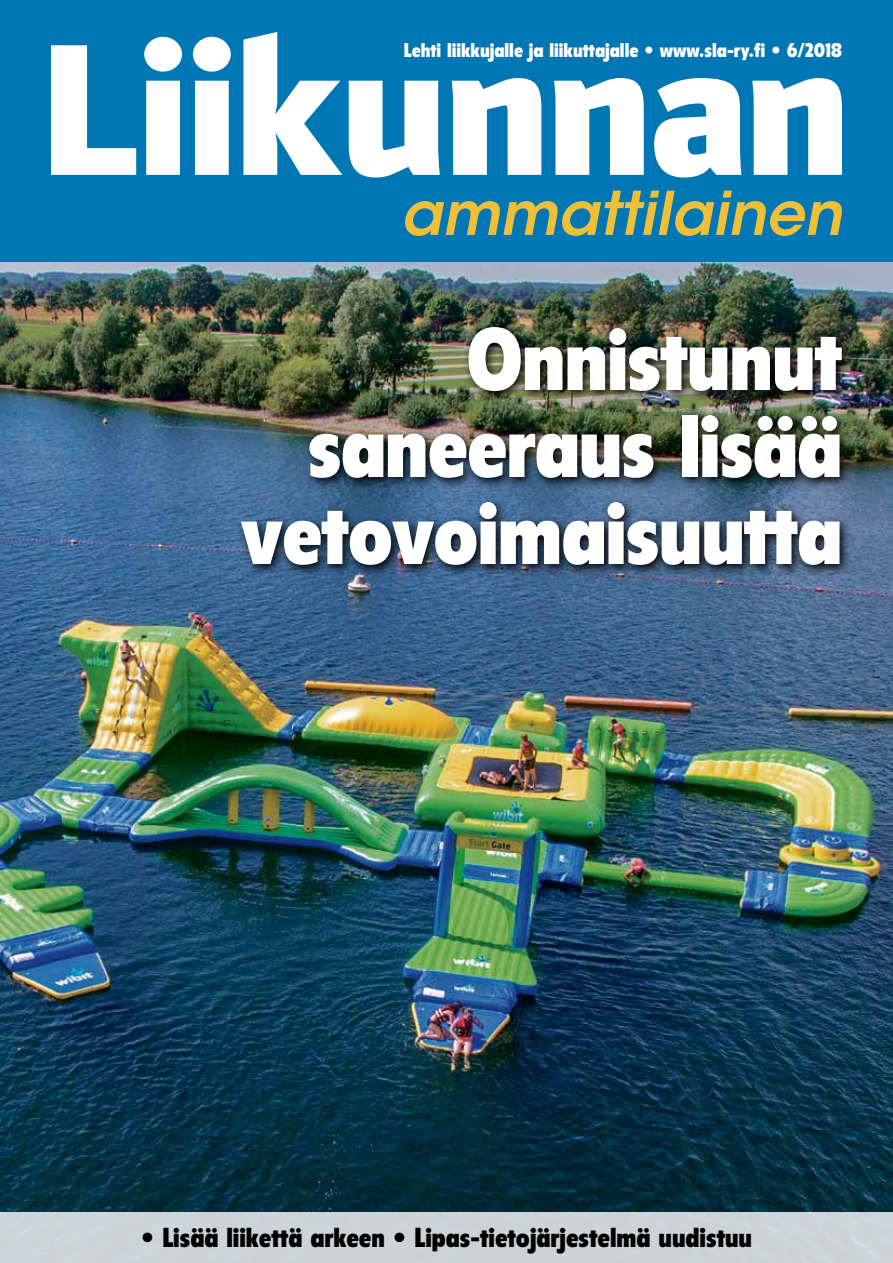
<style>
.page{position:relative;width:893px;height:1263px;background:#fff}
.page>*{position:absolute;margin:0;border:0;box-sizing:border-box;transform-origin:0 0}
.t1{font:900 condensed 87px/87px "Flyer";letter-spacing:-.01em;color:#fff;text-align:right}
.t2{font:900 condensed 27px "Flyer";color:#000}
.t3{font:900 condensed 19.5px "Flyer";color:#fff}
</style>
<div class="page">
<img style="left:0;top:261px;width:893px;height:951px">
<div style="left:0;top:0;width:893px;height:261px;background:#0077b4"></div>
<div style="left:0;top:1212px;width:893px;height:51px;background:#ccd4d6"></div>
<svg style="left:51px;top:32px;width:791px;height:145px"></svg>
<svg style="left:405px;top:191px;width:437px;height:45px"></svg>
<div style="left:236px;top:321px;width:618px;height:256px;background:#000;opacity:.95"></div>
<p class="t3" style="left:404px;top:43px;width:440px">Lehti liikkujalle ja liikuttajalle • www.sla-ry.fi • 6/2018</p>
<h1 class="t1" style="left:241px;top:326px;width:603px">Onnistunut saneeraus lisää vetovoimaisuutta</h1>
<h2 class="t2" style="left:141px;top:1227px;width:613px">• Lisää liikettä arkeen • Lipas-tietojärjestelmä uudistuu</h2>
</div>
